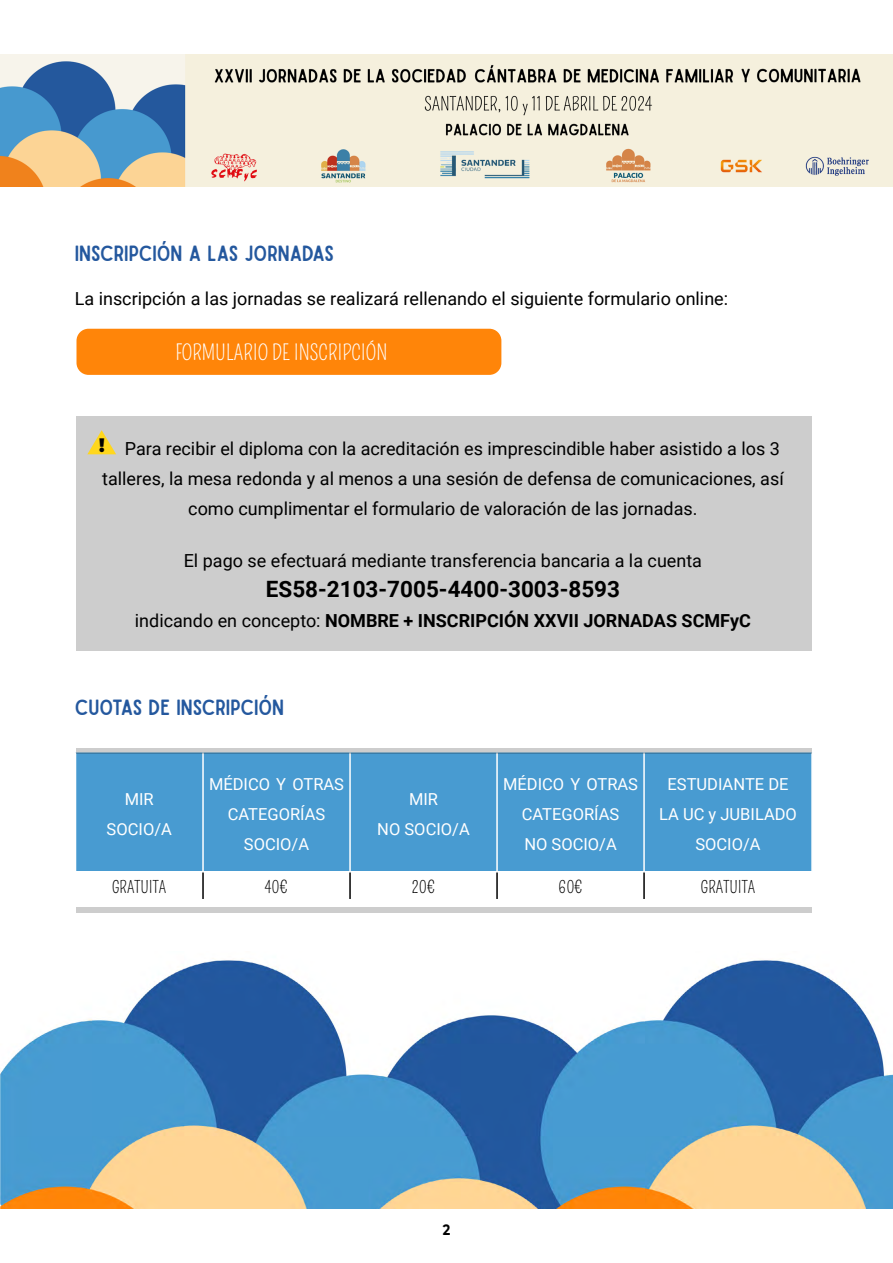
<style>
.page{position:relative;width:893px;height:1263px;background:#fff}
.page>*{position:absolute;margin:0;border:0;box-sizing:border-box;transform-origin:0 0}
.t1{font:700 22.5px "Roboto";color:#000}
.t2{font:21px "Sailors";color:#24589e}
.t3{font:21px "Pompiere";color:#fff}
.t4{font:900 19.5px "Montserrat";color:#000;scale:.9 1}
.t5{font:18px "Roboto";color:#000}
.t6{font:700 18px "Roboto";color:#000}
.t7{font:16.5px/30px "Roboto";color:#fff;text-align:center}
.t8{font:16.5px "Pompiere";color:#000}
.t9{font:700 15px "Montserrat";color:#000;scale:.85 1}
.s1{font-weight:400}
</style>
<div class="page">
<img style="left:0;top:960px;width:893px;height:249px">
<div style="left:76px;top:753px;width:735px;height:118px;background:#489bd1"></div>
<hr style="left:202px;top:752px;width:2px;height:119px;background:#fff">
<hr style="left:349px;top:752px;width:2px;height:119px;background:#fff">
<hr style="left:496px;top:752px;width:2px;height:119px;background:#fff">
<hr style="left:643px;top:752px;width:2px;height:119px;background:#fff">
<hr style="left:202px;top:872px;width:2px;height:27px;background:#000">
<hr style="left:349px;top:872px;width:2px;height:27px;background:#000">
<hr style="left:496px;top:872px;width:2px;height:27px;background:#000">
<hr style="left:643px;top:872px;width:2px;height:27px;background:#000">
<div style="left:76px;top:416px;width:736px;height:234px;background:#cdcdcd"></div>
<div style="left:76px;top:908px;width:736px;height:5px;background:#cdcdcd"></div>
<div style="left:76px;top:748px;width:736px;height:5px;background:#cdcdcd"></div>
<div style="left:76px;top:329px;width:425px;height:46px;background:#ff8509;border-radius:12px"></div>
<svg style="left:87px;top:430px;width:29px;height:24px"></svg>
<img style="left:0;top:54px;width:893px;height:132px">
<p class="t2" style="left:75px;top:241px;width:261px">INSCRIPCIÓN A LAS JORNADAS</p>
<p class="t5" style="left:75px;top:286px;width:655px">La inscripción a las jornadas se realizará rellenando el siguiente formulario online:</p>
<p class="t3" style="left:176px;top:341px;width:213px">FORMULARIO DE INSCRIPCIÓN</p>
<p class="t4" style="left:99px;top:431px;width:8px">!</p>
<p class="t5" style="left:125px;top:436px;width:657px">Para recibir el diploma con la acreditación es imprescindible haber asistido a los 3</p>
<p class="t5" style="left:102px;top:466px;width:683px">talleres, la mesa redonda y al menos a una sesión de defensa de comunicaciones, así</p>
<p class="t5" style="left:188px;top:496px;width:511px">como cumplimentar el formulario de valoración de las jornadas.</p>
<p class="t5" style="left:184px;top:548px;width:520px">El pago se efectuará mediante transferencia bancaria a la cuenta</p>
<p class="t1" style="left:266px;top:573px;width:356px">ES58-2103-7005-4400-3003-8593</p>
<p class="t6" style="left:135px;top:608px;width:617px"><span class="s1">indicando en concepto:</span> NOMBRE + INSCRIPCIÓN XXVII JORNADAS SCMFyC</p>
<p class="t2" style="left:75px;top:695px;width:211px">CUOTAS DE INSCRIPCIÓN</p>
<p class="t7" style="left:107px;top:784px;width:67px">MIR<br>SOCIO/A</p>
<p class="t7" style="left:209px;top:769px;width:136px">MÉDICO Y OTRAS<br>CATEGORÍAS<br>SOCIO/A</p>
<p class="t7" style="left:377px;top:784px;width:94px">MIR<br>NO SOCIO/A</p>
<p class="t7" style="left:503px;top:769px;width:136px">MÉDICO Y OTRAS<br>CATEGORÍAS<br>NO SOCIO/A</p>
<p class="t7" style="left:659px;top:769px;width:139px">ESTUDIANTE DE<br>LA UC y JUBILADO<br>SOCIO/A</p>
<p class="t8" style="left:112px;top:878px;width:56px">GRATUITA</p>
<p class="t8" style="left:265px;top:878px;width:25px">40€</p>
<p class="t8" style="left:412px;top:878px;width:25px">20€</p>
<p class="t8" style="left:558px;top:878px;width:26px">60€</p>
<p class="t8" style="left:701px;top:878px;width:56px">GRATUITA</p>
<p class="t9" style="left:443px;top:1218px;width:10px">2</p>
</div>
